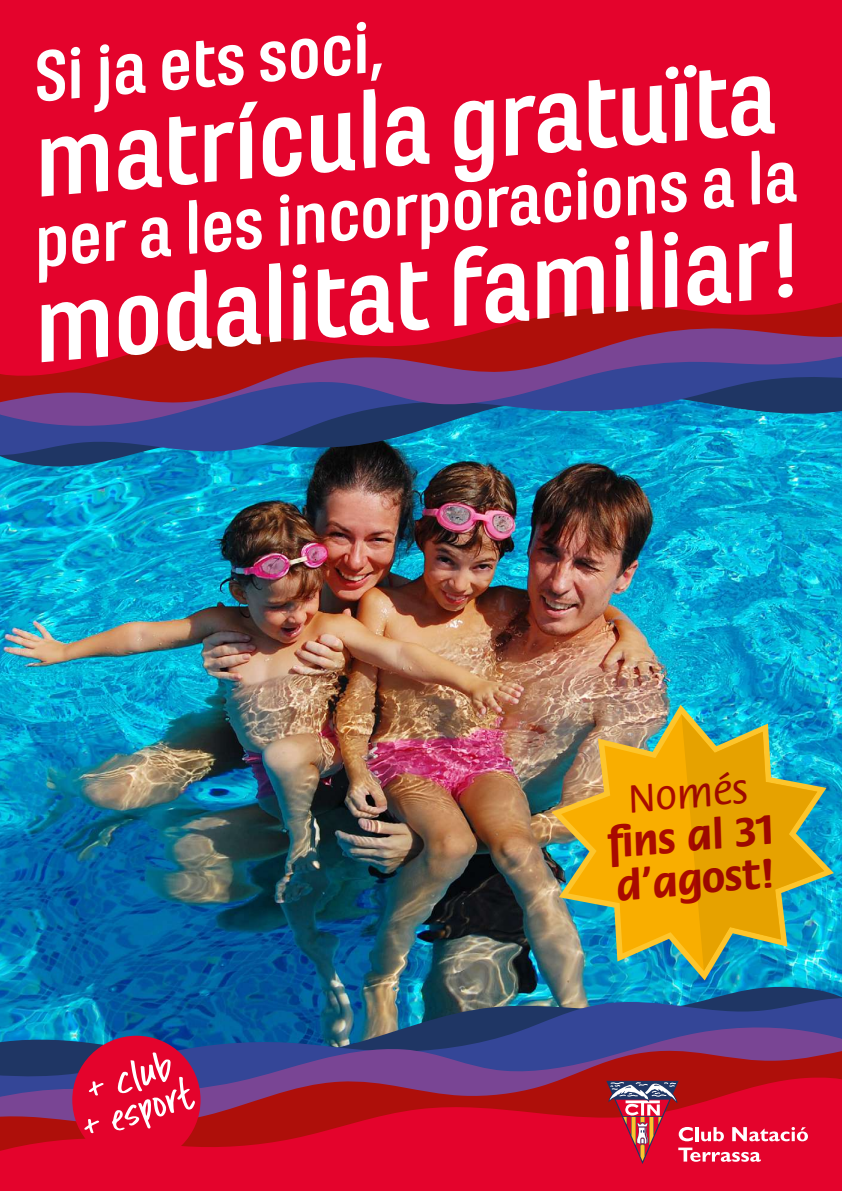
<style>
.page{position:relative;width:842px;height:1191px;background:#fff}
.page>*{position:absolute;margin:0;border:0;box-sizing:border-box;transform-origin:0 0}
.t1{font:700 110px "Marianina Wd FY";color:#fff}
.t2{font:700 75px "Marianina Wd FY";color:#fff}
.t3{font:700 43.3px/43.3px "Flora Std";color:#ae0f0a}
.t4{font:500 43.3px "Flora Std";color:#ae0f0a}
</style>
<div class="page">
<img style="left:0;top:488px;width:842px;height:477px">
<img style="left:551px;top:704px;width:283px;height:261px">
<img style="left:561px;top:714px;width:120px;height:251px">
<svg style="left:681px;top:714px;width:143px;height:251px;background:#a4a644"></svg>
<div style="left:0;top:1114px;width:842px;height:77px;background:#e4032c"></div>
<img style="left:0;top:965px;width:842px;height:13px">
<img style="left:0;top:978px;width:842px;height:28px">
<img style="left:0;top:1006px;width:842px;height:23px">
<svg style="left:0;top:1029px;width:842px;height:39px;background:#464482"></svg>
<svg style="left:0;top:1068px;width:842px;height:83px"></svg>
<div style="left:72px;top:1035px;width:129px;height:129px;background:#e4032c;border-radius:50%"></div>
<svg style="left:89px;top:1081px;width:15px;height:14px"></svg>
<svg style="left:84px;top:1119px;width:15px;height:14px"></svg>
<svg style="left:112px;top:1052px;width:83px;height:79px"></svg>
<svg style="left:606px;top:1080px;width:202px;height:84px"></svg>
<div style="left:0;top:0;width:842px;height:361px;background:#e4032c"></div>
<img style="left:0;top:475px;width:842px;height:13px">
<img style="left:0;top:447px;width:842px;height:28px">
<svg style="left:0;top:424px;width:842px;height:23px;background:#1976ad"></svg>
<svg style="left:0;top:384px;width:842px;height:40px;background:#434c88"></svg>
<svg style="left:0;top:302px;width:842px;height:82px"></svg>
<p class="t2" style="left:28px;top:36px;width:354px;rotate:-5deg">Si ja ets soci,</p>
<h1 class="t1" style="left:26px;top:101px;width:748px;rotate:-5deg">matrícula gratuïta</h1>
<p class="t2" style="left:28px;top:202px;width:769px;rotate:-5deg">per a les incorporacions a la</p>
<h1 class="t1" style="left:26px;top:267px;width:774px;rotate:-5deg">modalitat familiar!</h1>
<p class="t4" style="left:626px;top:776px;width:122px;rotate:-5deg">Només</p>
<p class="t3" style="left:606px;top:823px;width:171px;rotate:-5deg">fins al 31 d’agost!</p>
</div>
